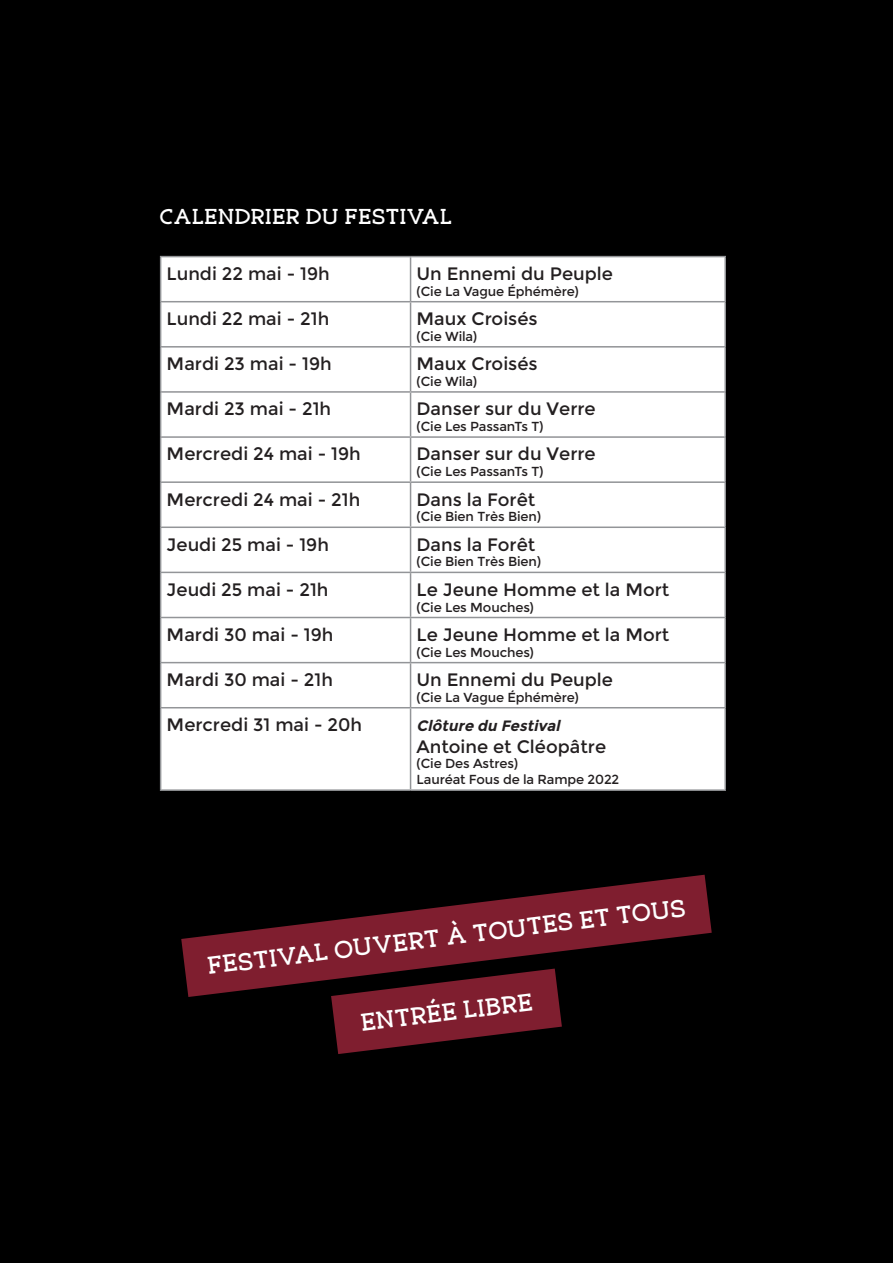
<style>
.page{position:relative;width:893px;height:1263px;background:#000}
.page>*{position:absolute;margin:0;border:0;box-sizing:border-box;transform-origin:0 0}
.t1{font:700 25.35px "Eligible";color:#fff}
.t2{font:700 22.5px "Eligible";color:#fff}
.t3{font:18px "Montserrat";color:#231f20}
.t4{font:italic 700 15px "Montserrat";color:#231f20}
.t5{font:13.05px "Montserrat";letter-spacing:-.01em;color:#231f20}
</style>
<div class="page">
<div style="left:161px;top:257px;width:563px;height:532px;background:#fff"></div>
<div style="left:161px;top:302px;width:563px;height:405px;background:#fff"></div>
<hr style="left:160px;top:256px;width:251px;height:1px;background:#939598">
<hr style="left:160px;top:257px;width:1px;height:44px;background:#939598">
<hr style="left:411px;top:256px;width:315px;height:1px;background:#939598">
<hr style="left:410px;top:257px;width:1px;height:44px;background:#939598">
<hr style="left:724px;top:257px;width:2px;height:44px;background:#939598">
<hr style="left:160px;top:301px;width:251px;height:1px;background:#939598">
<hr style="left:160px;top:302px;width:1px;height:44px;background:#939598">
<hr style="left:411px;top:301px;width:315px;height:1px;background:#939598">
<hr style="left:410px;top:302px;width:1px;height:44px;background:#939598">
<hr style="left:724px;top:302px;width:2px;height:44px;background:#939598">
<hr style="left:160px;top:346px;width:251px;height:2px;background:#939598">
<hr style="left:160px;top:348px;width:1px;height:43px;background:#939598">
<hr style="left:411px;top:346px;width:315px;height:2px;background:#939598">
<hr style="left:410px;top:348px;width:1px;height:43px;background:#939598">
<hr style="left:724px;top:348px;width:2px;height:43px;background:#939598">
<hr style="left:160px;top:391px;width:251px;height:2px;background:#939598">
<hr style="left:160px;top:393px;width:1px;height:43px;background:#939598">
<hr style="left:411px;top:391px;width:315px;height:2px;background:#939598">
<hr style="left:410px;top:393px;width:1px;height:43px;background:#939598">
<hr style="left:724px;top:393px;width:2px;height:43px;background:#939598">
<hr style="left:160px;top:436px;width:251px;height:2px;background:#939598">
<hr style="left:160px;top:438px;width:1px;height:43px;background:#939598">
<hr style="left:411px;top:436px;width:315px;height:2px;background:#939598">
<hr style="left:410px;top:438px;width:1px;height:43px;background:#939598">
<hr style="left:724px;top:438px;width:2px;height:43px;background:#939598">
<hr style="left:160px;top:481px;width:251px;height:2px;background:#939598">
<hr style="left:160px;top:483px;width:1px;height:43px;background:#939598">
<hr style="left:411px;top:481px;width:315px;height:2px;background:#939598">
<hr style="left:410px;top:483px;width:1px;height:43px;background:#939598">
<hr style="left:724px;top:483px;width:2px;height:43px;background:#939598">
<hr style="left:160px;top:526px;width:251px;height:2px;background:#939598">
<hr style="left:160px;top:528px;width:1px;height:44px;background:#939598">
<hr style="left:411px;top:526px;width:315px;height:2px;background:#939598">
<hr style="left:410px;top:528px;width:1px;height:44px;background:#939598">
<hr style="left:724px;top:528px;width:2px;height:44px;background:#939598">
<hr style="left:160px;top:572px;width:251px;height:1px;background:#939598">
<hr style="left:160px;top:573px;width:1px;height:44px;background:#939598">
<hr style="left:411px;top:572px;width:315px;height:1px;background:#939598">
<hr style="left:410px;top:573px;width:1px;height:44px;background:#939598">
<hr style="left:724px;top:573px;width:2px;height:44px;background:#939598">
<hr style="left:160px;top:617px;width:251px;height:1px;background:#939598">
<hr style="left:160px;top:618px;width:1px;height:44px;background:#939598">
<hr style="left:411px;top:617px;width:315px;height:1px;background:#939598">
<hr style="left:410px;top:618px;width:1px;height:44px;background:#939598">
<hr style="left:724px;top:618px;width:2px;height:44px;background:#939598">
<hr style="left:160px;top:662px;width:251px;height:1px;background:#939598">
<hr style="left:160px;top:663px;width:1px;height:44px;background:#939598">
<hr style="left:411px;top:662px;width:315px;height:1px;background:#939598">
<hr style="left:410px;top:663px;width:1px;height:44px;background:#939598">
<hr style="left:724px;top:663px;width:2px;height:44px;background:#939598">
<hr style="left:160px;top:707px;width:251px;height:1px;background:#939598">
<hr style="left:160px;top:708px;width:1px;height:81px;background:#939598">
<hr style="left:411px;top:707px;width:315px;height:1px;background:#939598">
<hr style="left:410px;top:708px;width:1px;height:81px;background:#939598">
<hr style="left:724px;top:708px;width:2px;height:81px;background:#939598">
<hr style="left:160px;top:789px;width:251px;height:2px;background:#939598">
<hr style="left:411px;top:789px;width:315px;height:2px;background:#939598">
<svg style="left:181px;top:875px;width:531px;height:122px;fill:#7f1e2f"></svg>
<svg style="left:331px;top:968px;width:231px;height:86px"></svg>
<p class="t2" style="left:160px;top:196px;width:294px">CALENDRIER DU FESTIVAL</p>
<p class="t3" style="left:167px;top:263px;width:165px">Lundi 22 mai - 19h</p>
<p class="t3" style="left:417px;top:263px;width:198px">Un Ennemi du Peuple</p>
<p class="t5" style="left:417px;top:284px;width:164px">(Cie La Vague Éphémère)</p>
<p class="t3" style="left:167px;top:308px;width:164px">Lundi 22 mai - 21h</p>
<p class="t3" style="left:417px;top:308px;width:123px">Maux Croisés</p>
<p class="t5" style="left:417px;top:329px;width:62px">(Cie Wila)</p>
<p class="t3" style="left:167px;top:353px;width:167px">Mardi 23 mai - 19h</p>
<p class="t3" style="left:417px;top:353px;width:123px">Maux Croisés</p>
<p class="t5" style="left:417px;top:374px;width:62px">(Cie Wila)</p>
<p class="t3" style="left:167px;top:399px;width:166px">Mardi 23 mai - 21h</p>
<p class="t3" style="left:417px;top:399px;width:181px">Danser sur du Verre</p>
<p class="t5" style="left:417px;top:419px;width:128px">(Cie Les PassanTs T)</p>
<p class="t3" style="left:167px;top:444px;width:196px">Mercredi 24 mai - 19h</p>
<p class="t3" style="left:417px;top:444px;width:181px">Danser sur du Verre</p>
<p class="t5" style="left:417px;top:464px;width:128px">(Cie Les PassanTs T)</p>
<p class="t3" style="left:167px;top:489px;width:195px">Mercredi 24 mai - 21h</p>
<p class="t3" style="left:417px;top:489px;width:120px">Dans la Forêt</p>
<p class="t5" style="left:417px;top:509px;width:126px">(Cie Bien Très Bien)</p>
<p class="t3" style="left:167px;top:534px;width:164px">Jeudi 25 mai - 19h</p>
<p class="t3" style="left:417px;top:534px;width:120px">Dans la Forêt</p>
<p class="t5" style="left:417px;top:554px;width:126px">(Cie Bien Très Bien)</p>
<p class="t3" style="left:167px;top:579px;width:163px">Jeudi 25 mai - 21h</p>
<p class="t3" style="left:417px;top:579px;width:254px">Le Jeune Homme et la Mort</p>
<p class="t5" style="left:417px;top:599px;width:119px">(Cie Les Mouches)</p>
<p class="t3" style="left:167px;top:624px;width:168px">Mardi 30 mai - 19h</p>
<p class="t3" style="left:417px;top:624px;width:254px">Le Jeune Homme et la Mort</p>
<p class="t5" style="left:417px;top:644px;width:119px">(Cie Les Mouches)</p>
<p class="t3" style="left:167px;top:669px;width:168px">Mardi 30 mai - 21h</p>
<p class="t3" style="left:417px;top:669px;width:198px">Un Ennemi du Peuple</p>
<p class="t5" style="left:417px;top:689px;width:164px">(Cie La Vague Éphémère)</p>
<p class="t3" style="left:167px;top:714px;width:197px">Mercredi 31 mai - 20h</p>
<p class="t4" style="left:417px;top:717px;width:149px">Clôture du Festival</p>
<p class="t3" style="left:417px;top:736px;width:191px">Antoine et Cléopâtre</p>
<p class="t5" style="left:417px;top:756px;width:103px">(Cie Des Astres)</p>
<p class="t5" style="left:417px;top:772px;width:204px">Lauréat Fous de la Rampe 2022</p>
<p class="t1" style="left:205px;top:943px;width:483px;rotate:-7deg">FESTIVAL OUVERT À TOUTES ET TOUS</p>
<p class="t1" style="left:358px;top:1000px;width:175px;rotate:-7deg">ENTRÉE LIBRE</p>
</div>
